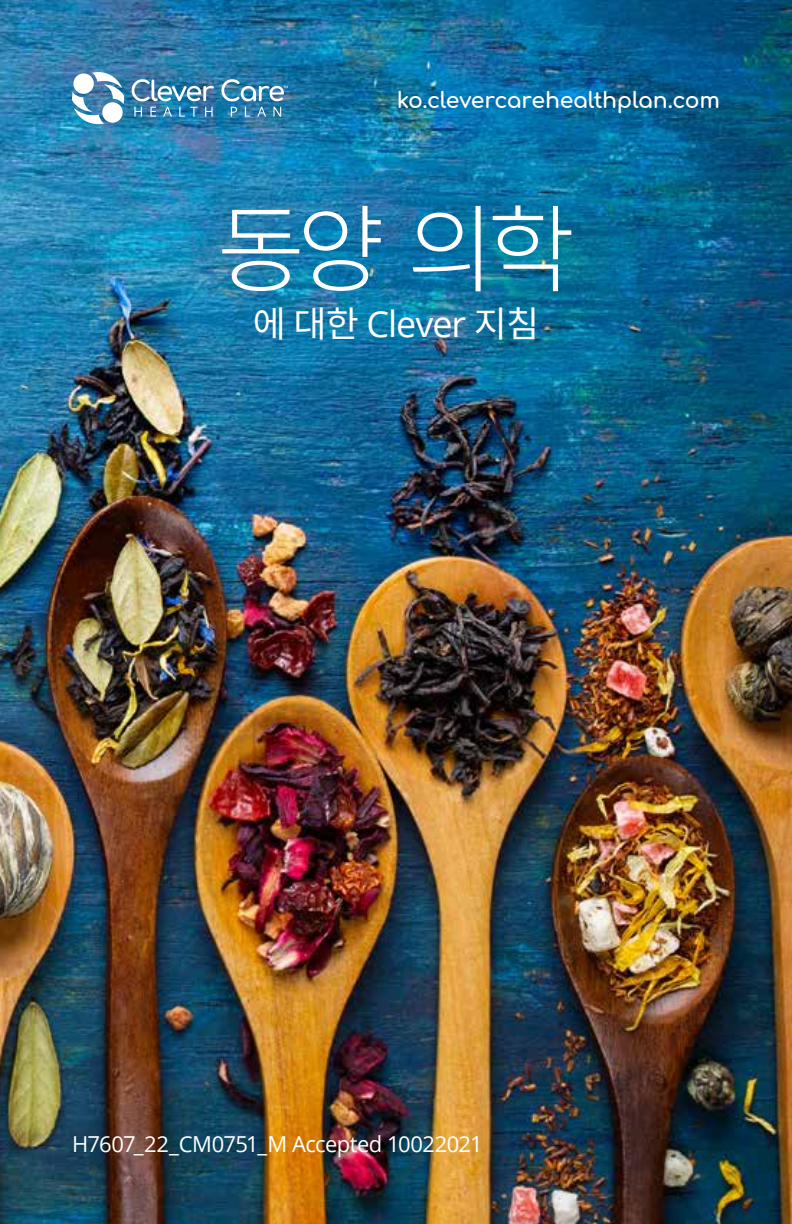
<style>
.page{position:relative;width:792px;height:1224px;background:#fff}
.page>*{position:absolute;margin:0;border:0;box-sizing:border-box;transform-origin:0 0}
.t1{font:300 96px "Noto Sans CJ Kkr";color:#fff}
.t2{font:36px "Open Sans";letter-spacing:-.03em;color:#fff}
.t3{font:22px "Open Sans";letter-spacing:-.03em;color:#fff}
.t4{font:22px "Comfortaa";letter-spacing:-.02em;color:#fff}
.s1{font-family:"Noto Sans CJ Kkr"}
</style>
<div class="page">
<img style="left:0;top:0;width:792px;height:1224px">
<svg style="left:72px;top:71px;width:52px;height:54px"></svg>
<svg style="left:132px;top:79px;width:82px;height:22px"></svg>
<svg style="left:134px;top:107px;width:8px;height:10px"></svg>
<svg style="left:150px;top:107px;width:6px;height:10px"></svg>
<svg style="left:163px;top:107px;width:9px;height:10px"></svg>
<svg style="left:179px;top:107px;width:19px;height:10px"></svg>
<svg style="left:205px;top:107px;width:8px;height:10px"></svg>
<svg style="left:231px;top:107px;width:6px;height:10px"></svg>
<svg style="left:245px;top:107px;width:5px;height:10px"></svg>
<svg style="left:257px;top:107px;width:9px;height:10px"></svg>
<svg style="left:273px;top:107px;width:8px;height:10px"></svg>
<svg style="left:221px;top:79px;width:67px;height:22px"></svg>
<p class="t4" style="left:397px;top:80px;width:325px">ko.clevercarehealthplan.com</p>
<h1 class="t1" style="left:217px;top:195px;width:360px">동양 의학</h1>
<h2 class="t2" style="left:253px;top:299px;width:288px"><span class="s1">에 대한</span> Clever <span class="s1">지침</span></h2>
<p class="t3" style="left:72px;top:1129px;width:412px">H7607_22_CM0751_M Accepted 10022021</p>
</div>
